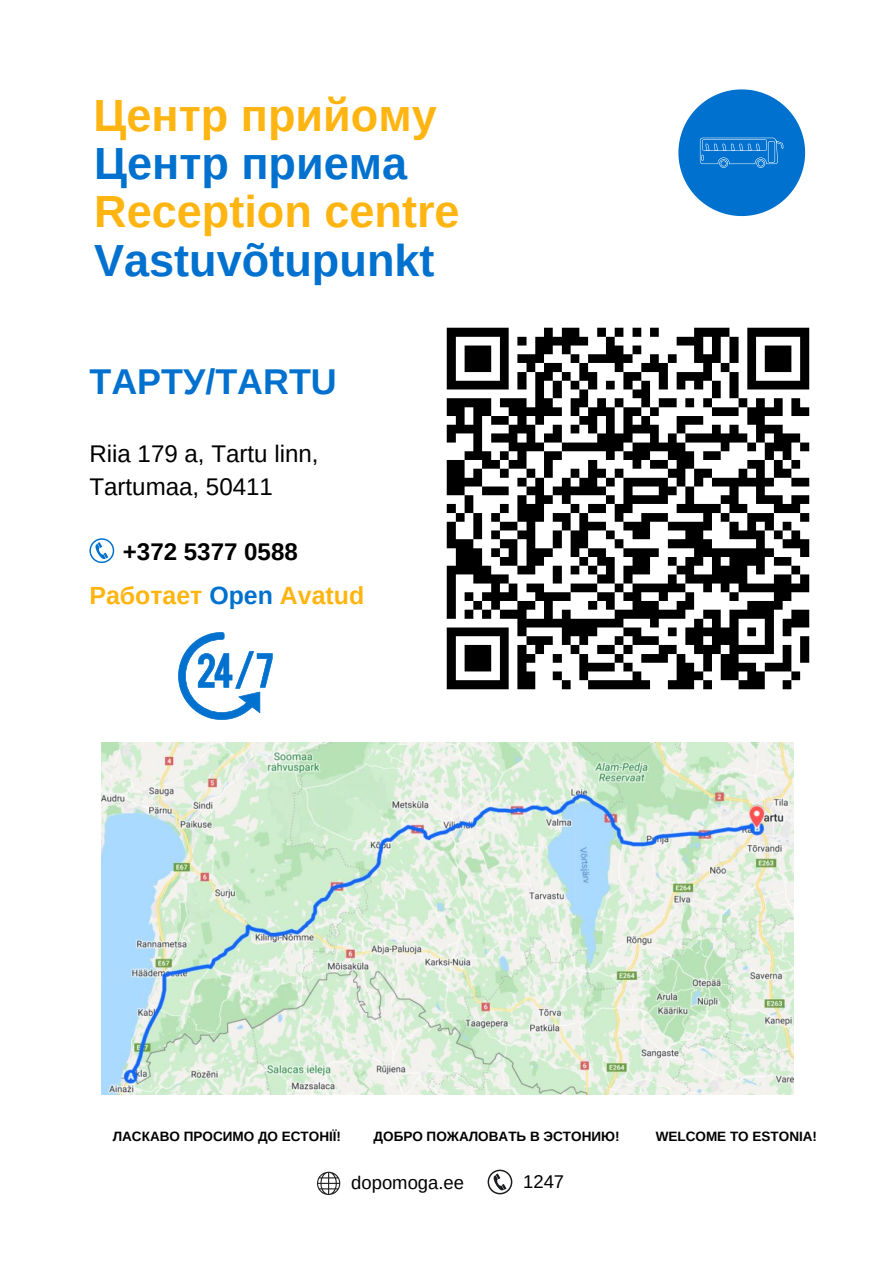
<style>
.page{position:relative;width:894px;height:1264px;background:#fff}
.page>*{position:absolute;margin:0;border:0;box-sizing:border-box;transform-origin:0 0}
.t1{font:700 45px "Arimo";color:#ffb511}
.t2{font:700 45px "Arimo";color:#0071ce}
.t3{font:700 35.85px "Arimo";color:#0071ce}
.t4{font:700 24.9px "Arimo";color:#ffb511}
.t5{font:24.15px "Arimo";color:#000}
.t6{font:700 24.15px "Arimo";color:#000}
.t7{font:18.45px "Arimo";color:#000}
.t8{font:700 13.5px "Arimo";color:#000}
.s1{color:#0071ce}
</style>
<div class="page">
<svg style="left:678px;top:89px;width:126px;height:127px"></svg>
<svg style="left:317px;top:1171px;width:23px;height:23px"></svg>
<svg style="left:487px;top:1169px;width:25px;height:25px"></svg>
<svg style="left:89px;top:538px;width:25px;height:25px"></svg>
<svg style="left:178px;top:632px;width:94px;height:88px"></svg>
<img style="left:446px;top:327px;width:364px;height:363px">
<img style="left:101px;top:743px;width:691px;height:351px">
<p class="t1" style="left:93px;top:90px;width:345px">Центр прийому</p>
<p class="t2" style="left:94px;top:138px;width:314px">Центр приема</p>
<p class="t1" style="left:94px;top:187px;width:367px">Reception centre</p>
<p class="t2" style="left:94px;top:235px;width:342px">Vastuvõtupunkt</p>
<p class="t3" style="left:89px;top:361px;width:249px">ТАРТУ/TARTU</p>
<p class="t5" style="left:89px;top:440px;width:230px">Riia 179 a, Tartu linn,</p>
<p class="t5" style="left:89px;top:473px;width:185px">Tartumaa, 50411</p>
<p class="t6" style="left:123px;top:538px;width:176px">+372 5377 0588</p>
<p class="t4" style="left:89px;top:581px;width:276px">Работает <span class="s1">Open</span> Avatud</p>
<p class="t8" style="left:113px;top:1129px;width:230px">ЛАСКАВО ПРОСИМО ДО ЕСТОНІЇ!</p>
<p class="t8" style="left:373px;top:1129px;width:247px">ДОБРО ПОЖАЛОВАТЬ В ЭСТОНИЮ!</p>
<p class="t8" style="left:655px;top:1129px;width:163px">WELCOME TO ESTONIA!</p>
<p class="t7" style="left:351px;top:1172px;width:114px">dopomoga.ee</p>
<p class="t7" style="left:523px;top:1171px;width:43px">1247</p>
</div>
